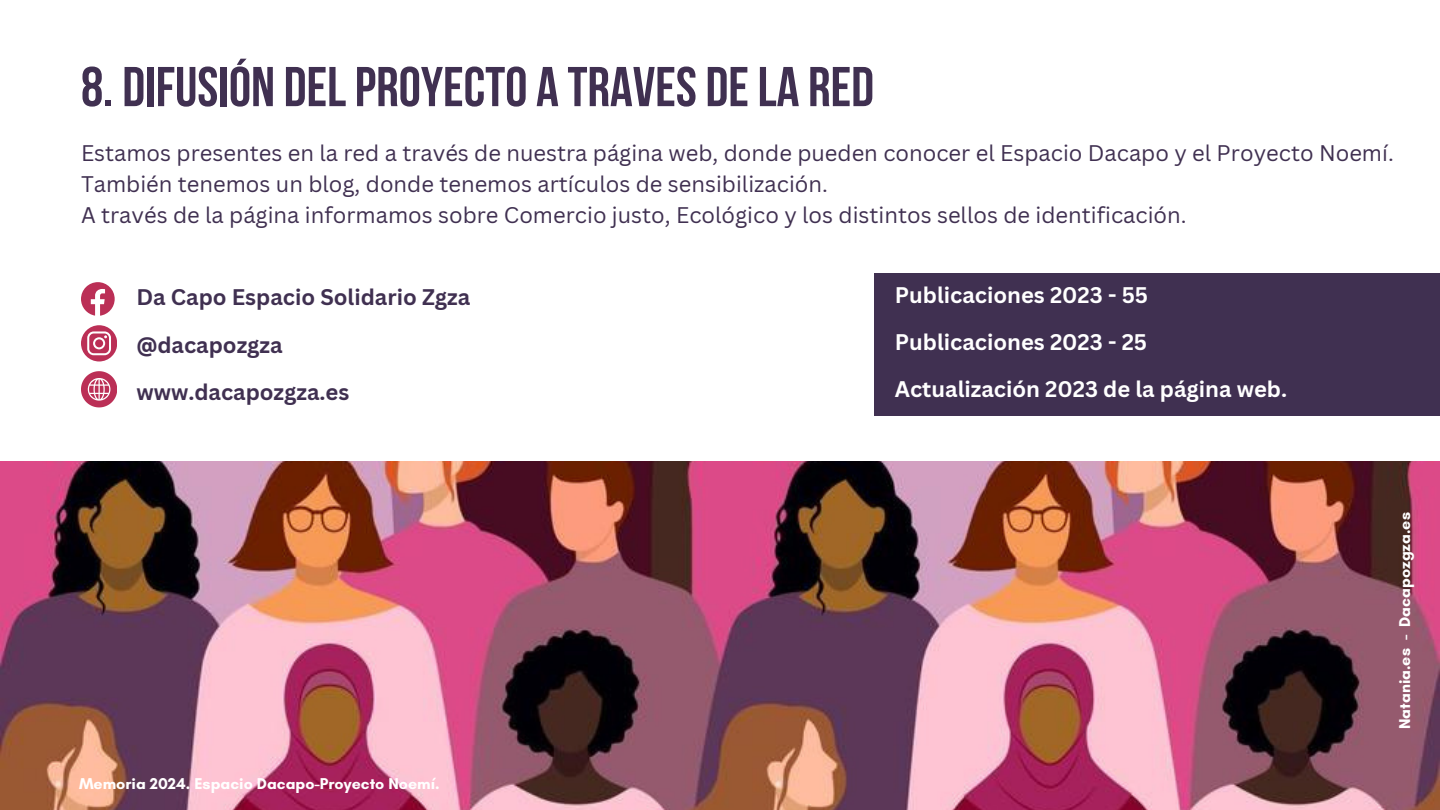
<style>
.page{position:relative;width:1440px;height:810px;background:#fff}
.page>*{position:absolute;margin:0;border:0;box-sizing:border-box;transform-origin:0 0}
.t1{font:700 56px "Bebas Neue";color:#403051}
.t2{font:22px/30.8px "Canva Sans";color:#403051}
.t3{font:700 22px/47.2px "Canva Sans";color:#fff}
.t4{font:700 22px/47.2px "Canva Sans";color:#403051}
.t5{font:700 16px "Glacial Indifference";color:#fff}
</style>
<div class="page">
<img style="left:0;top:462px;width:1440px;height:348px">
<svg style="left:81px;top:282px;width:34px;height:34px"></svg>
<svg style="left:81px;top:325px;width:36px;height:36px"></svg>
<svg style="left:81px;top:371px;width:36px;height:36px"></svg>
<div style="left:874px;top:274px;width:566px;height:142px;background:#403051"></div>
<h1 class="t1" style="left:81px;top:64px;width:795px">8. DIFUSIÓN DEL PROYECTO A TRAVES DE LA RED</h1>
<h3 class="t2" style="left:81px;top:137px;width:1314px">Estamos presentes en la red a través de nuestra página web, donde pueden conocer el Espacio Dacapo y el Proyecto Noemí.<br>También tenemos un blog, donde tenemos artículos de sensibilización.<br>A través de la página informamos sobre Comercio justo, Ecológico y los distintos sellos de identificación.</h3>
<p class="t4" style="left:136px;top:273px;width:335px">Da Capo Espacio Solidario Zgza @dacapozgza www.dacapozgza.es</p>
<p class="t3" style="left:895px;top:271px;width:394px">Publicaciones 2023 - 55<br>Publicaciones 2023 - 25<br>Actualización 2023 de la página web.</p>
<p class="t5" style="left:79px;top:774px;width:362px">Memoria 2024. Espacio Dacapo-Proyecto Noemí.</p>
<h2 class="t5" style="left:1395px;top:729px;width:218px;rotate:-90deg">Natania.es - Dacapozgza.es</h2>
</div>
